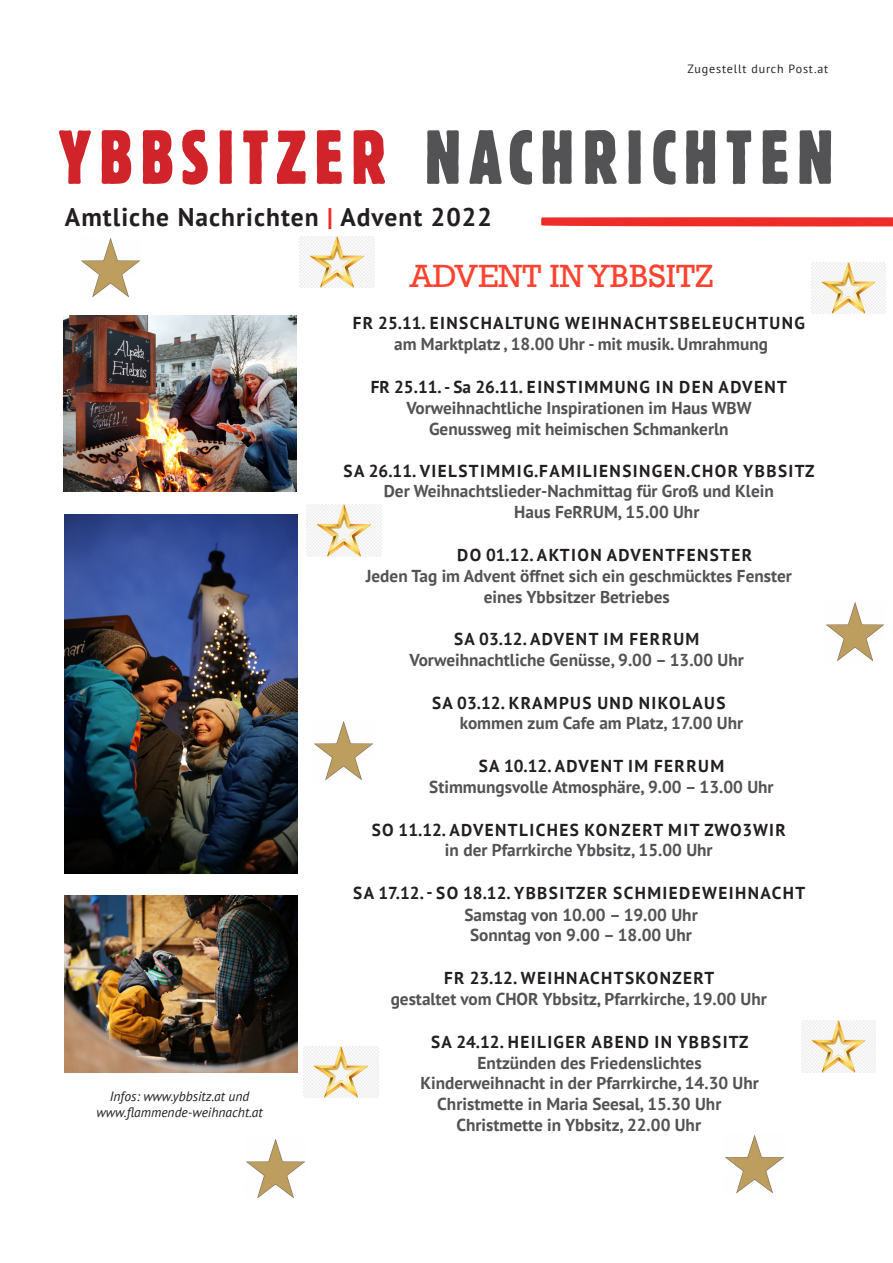
<style>
.page{position:relative;width:893px;height:1263px;background:#fff}
.page>*{position:absolute;margin:0;border:0;box-sizing:border-box;transform-origin:0 0}
.t1{font:79.65px "C Block Bld";letter-spacing:.1em;color:#535355}
.t2{font:33px "Rockwell";color:#ff4330}
.t3{font:700 25.65px "PT Sans";letter-spacing:.04em;color:#231f20}
.t4{font:700 25.5px "PT Sans";letter-spacing:.04em;color:#231f20}
.t5{font:700 17.25px/20.7px "PT Sans";color:#535355;text-align:center}
.t6{font:700 17.25px "PT Sans";letter-spacing:.08em;color:#231f20}
.t7{font:italic 13.5px/16.2px "PT Sans";color:#231f20;text-align:center}
.t8{font:12.15px "PT Sans";letter-spacing:.07em;color:#231f20}
.t9{font:12px "PT Sans";letter-spacing:.07em;color:#231f20}
.s1{color:#d1232a}
.s2{color:#ee2d28}
</style>
<div class="page">
<svg style="left:541px;top:217px;width:352px;height:9px;background:#ee3530"></svg>
<img style="left:65px;top:514px;width:233px;height:359px">
<img style="left:65px;top:895px;width:233px;height:177px">
<img style="left:64px;top:315px;width:233px;height:177px">
<img style="left:314px;top:721px;width:59px;height:59px">
<img style="left:725px;top:1135px;width:59px;height:59px">
<img style="left:81px;top:238px;width:59px;height:59px">
<img style="left:826px;top:602px;width:58px;height:59px">
<img style="left:246px;top:1139px;width:59px;height:59px">
<img style="left:306px;top:505px;width:75px;height:51px">
<img style="left:300px;top:236px;width:74px;height:52px">
<img style="left:304px;top:1046px;width:74px;height:52px">
<img style="left:801px;top:1021px;width:75px;height:51px">
<img style="left:811px;top:262px;width:75px;height:51px">
<p class="t9" style="left:687px;top:61px;width:142px">Zugestellt durch Post.at</p>
<p class="t8" style="left:688px;top:61px;width:143px">Zugestellt durch Post.at</p>
<h1 class="t1" style="left:59px;top:110px;width:776px"><span class="s1">YBBSITZER</span> NACHRICHTEN</h1>
<h3 class="t4" style="left:65px;top:201px;width:428px">Amtliche Nachrichten <span class="s2">|</span> Advent 2022</h3>
<h3 class="t3" style="left:61px;top:202px;width:474px">Amtliche Nachrichten <span class="s2">|</span> Ausgabe 1-2019</h3>
<p class="t7" style="left:97px;top:1088px;width:167px">Infos: www.ybbsitz.at und www.flammende-weihnacht.at</p>
<h2 class="t2" style="left:410px;top:256px;width:305px">ADVENT IN YBBSITZ</h2>
<p class="t6" style="left:353px;top:311px;width:454px">FR 25.11. EINSCHALTUNG WEIHNACHTSBELEUCHTUNG</p>
<p class="t5" style="left:394px;top:334px;width:375px">am Marktplatz , 18.00 Uhr - mit musik. Umrahmung</p>
<p class="t6" style="left:371px;top:376px;width:418px">FR 25.11. - Sa 26.11. EINSTIMMUNG IN DEN ADVENT</p>
<p class="t5" style="left:406px;top:397px;width:347px">Vorweihnachtliche Inspirationen im Haus WBW<br>Genussweg mit heimischen Schmankerln</p>
<p class="t6" style="left:344px;top:459px;width:472px">SA 26.11. VIELSTIMMIG.FAMILIENSINGEN.CHOR YBBSITZ</p>
<p class="t5" style="left:514px;top:481px;width:261px;text-align:left;text-indent:-130px">Der Weihnachtslieder-Nachmittag für Groß und Klein<br>Haus FeRRUM, 15.00 Uhr</p>
<p class="t6" style="left:457px;top:544px;width:297px">DO 01.12. AKTION ADVENTFENSTER</p>
<p class="t5" style="left:366px;top:565px;width:428px">Jeden Tag im Advent öffnet sich ein geschmücktes Fenster eines Ybbsitzer Betriebes</p>
<p class="t6" style="left:454px;top:628px;width:247px">SA 03.12. ADVENT IM FERRUM</p>
<p class="t5" style="left:410px;top:649px;width:336px">Vorweihnachtliche Genüsse, 9.00 – 13.00 Uhr</p>
<p class="t6" style="left:432px;top:691px;width:295px">SA 03.12. KRAMPUS UND NIKOLAUS</p>
<p class="t5" style="left:460px;top:712px;width:285px">kommen zum Cafe am Platz, 17.00 Uhr</p>
<p class="t6" style="left:479px;top:754px;width:247px">SA 10.12. ADVENT IM FERRUM</p>
<p class="t5" style="left:429px;top:776px;width:346px">Stimmungsvolle Atmosphäre, 9.00 – 13.00 Uhr</p>
<p class="t6" style="left:372px;top:818px;width:416px">SO 11.12. ADVENTLICHES KONZERT MIT ZWO3WIR</p>
<p class="t5" style="left:445px;top:840px;width:269px">in der Pfarrkirche Ybbsitz, 15.00 Uhr</p>
<p class="t6" style="left:353px;top:882px;width:453px">SA 17.12. - SO 18.12. YBBSITZER SCHMIEDEWEIHNACHT</p>
<p class="t5" style="left:464px;top:904px;width:235px">Samstag von 10.00 – 19.00 Uhr<br>Sonntag von 9.00 – 18.00 Uhr</p>
<p class="t6" style="left:444px;top:966px;width:272px">FR 23.12. WEIHNACHTSKONZERT</p>
<p class="t5" style="left:391px;top:988px;width:378px">gestaltet vom CHOR Ybbsitz, Pfarrkirche, 19.00 Uhr</p>
<p class="t6" style="left:431px;top:1030px;width:319px">SA 24.12. HEILIGER ABEND IN YBBSITZ</p>
<p class="t5" style="left:478px;top:1052px;width:226px">Entzünden des Friedenslichtes</p>
<p class="t5" style="left:420px;top:1072px;width:340px">Kinderweihnacht in der Pfarrkirche, 14.30 Uhr</p>
<p class="t5" style="left:437px;top:1093px;width:286px">Christmette in Maria Seesal, 15.30 Uhr</p>
<p class="t5" style="left:456px;top:1114px;width:246px">Christmette in Ybbsitz, 22.00 Uhr</p>
</div>
